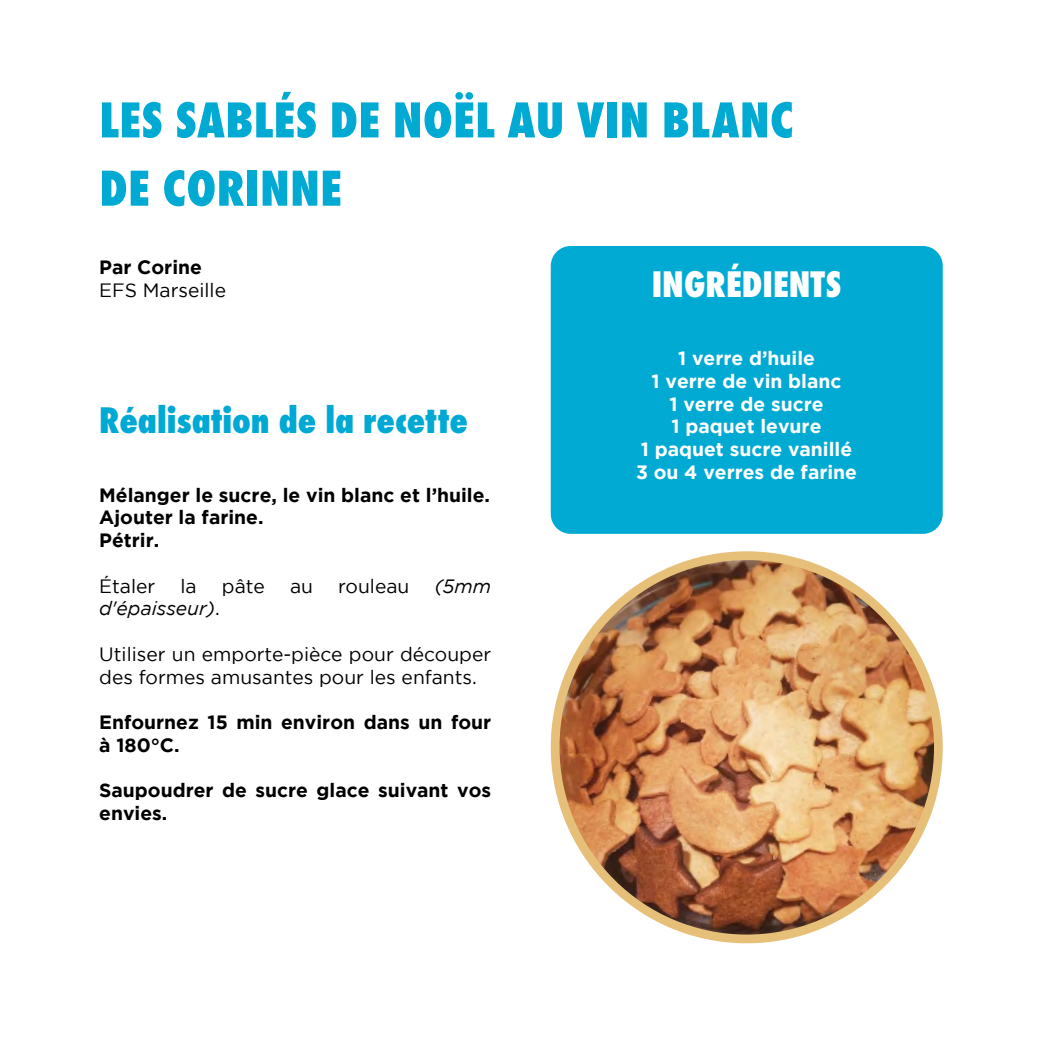
<style>
.page{position:relative;width:1042px;height:1042px;background:#fff}
.page>*{position:absolute;margin:0;border:0;box-sizing:border-box;transform-origin:0 0}
.t1{font:800 52.5px/68.2px "Futura PT Cond";letter-spacing:.01em;color:#00aad3}
.t2{font:800 38.5px "Futura PT Cond";color:#00a9d4}
.t3{font:800 38.5px "Futura PT Cond";color:#fff}
.t4{font:700 19.25px/22.8px "Gotham";color:#000}
.t5{font:19.25px/22.8px "Gotham";color:#000}
.t6{font:700 19.25px/22.8px "Gotham";color:#fff;text-align:center}
.t7{font:italic 19.25px "Gotham";color:#000}
.s1{font-style:normal}
</style>
<div class="page">
<div style="left:551px;top:246px;width:392px;height:288px;background:#00aad3;border-radius:20px"></div>
<img style="left:555px;top:556px;width:383px;height:383px;border-radius:192px">
<div style="left:551px;top:551px;width:392px;height:392px;border:9px solid #e6bf79;border-radius:50%"></div>
<h1 class="t1" style="left:99px;top:86px;width:695px">LES SABLÉS DE NOËL AU VIN BLANC<br>DE CORINNE</h1>
<p class="t4" style="left:99px;top:255px;width:104px">Par Corine</p>
<p class="t5" style="left:99px;top:278px;width:128px">EFS Marseille</p>
<h2 class="t2" style="left:99px;top:398px;width:370px">Réalisation de la recette</h2>
<p class="t4" style="left:99px;top:483px;width:392px">Mélanger le sucre, le vin blanc et l’huile.<br>Ajouter la farine.<br>Pétrir.</p>
<p class="t5" style="left:99px;top:574px;width:58px">Étaler</p>
<p class="t5" style="left:181px;top:574px;width:18px">la</p>
<p class="t5" style="left:222px;top:574px;width:44px">pâte</p>
<p class="t5" style="left:290px;top:574px;width:25px">au</p>
<p class="t5" style="left:338px;top:574px;width:73px">rouleau</p>
<p class="t7" style="left:435px;top:575px;width:58px">(5mm</p>
<p class="t7" style="left:99px;top:598px;width:122px">d'épaisseur)<span class="s1">.</span></p>
<p class="t5" style="left:99px;top:642px;width:393px">Utiliser un emporte-pièce pour découper des formes amusantes pour les enfants.</p>
<p class="t4" style="left:99px;top:710px;width:393px">Enfournez 15 min environ dans un four à 180°C.</p>
<p class="t4" style="left:99px;top:779px;width:393px">Saupoudrer de sucre glace suivant vos envies.</p>
<h2 class="t3" style="left:652px;top:261px;width:191px">INGRÉDIENTS</h2>
<p class="t6" style="left:636px;top:346px;width:222px">1 verre d’huile<br>1 verre de vin blanc<br>1 verre de sucre<br>1 paquet levure<br>1 paquet sucre vanillé<br>3 ou 4 verres de farine</p>
</div>
